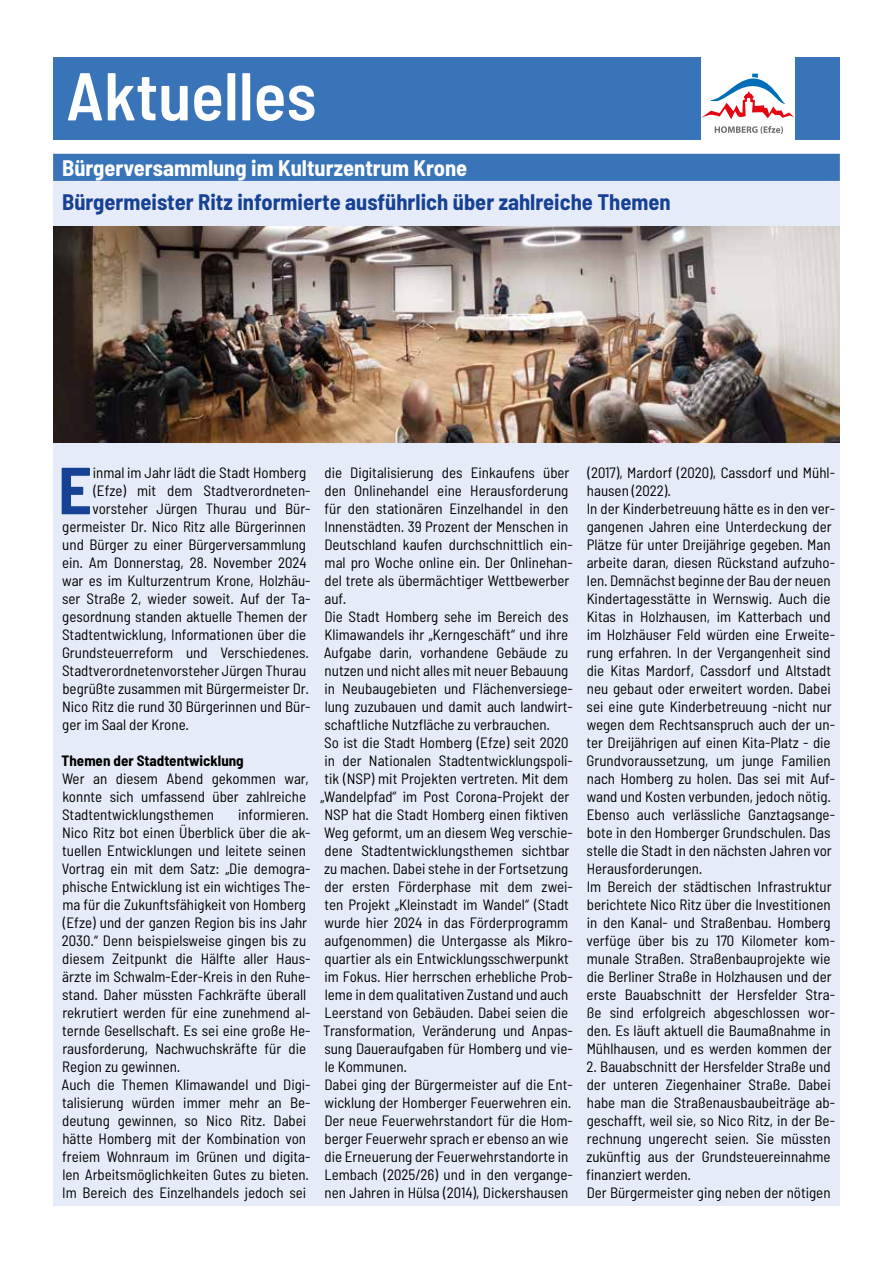
<style>
.page{position:relative;width:893px;height:1263px;background:#fff}
.page>*{position:absolute;margin:0;border:0;box-sizing:border-box;transform-origin:0 0}
.t1{font:600 semi-condensed 67.5px "Barlow";color:#fff}
.t2{font:700 semi-condensed 66.45px "Barlow";color:#164194}
.t3{font:700 semi-condensed 22.5px "Barlow";color:#164194}
.t4{font:700 semi-condensed 22.5px "Barlow";color:#fff}
.t5{font:semi-condensed 15px/18px "Barlow";color:#000}
.t6{font:700 semi-condensed 15px "Barlow";color:#000}
</style>
<div class="page">
<div style="left:53px;top:57px;width:787px;height:83px;background:#3974b9"></div>
<div style="left:53px;top:153px;width:787px;height:1052px;background:#e5ebf8"></div>
<div style="left:53px;top:154px;width:787px;height:27px;background:#3974b9"></div>
<img style="left:53px;top:226px;width:787px;height:216px">
<div style="left:701px;top:57px;width:94px;height:94px;background:#fff"></div>
<svg style="left:715px;top:126px;width:68px;height:8px"></svg>
<svg style="left:701px;top:74px;width:94px;height:45px"></svg>
<h1 class="t1" style="left:66px;top:54px;width:252px">Aktuelles</h1>
<h3 class="t4" style="left:62px;top:153px;width:407px">Bürgerversammlung im Kulturzentrum Krone</h3>
<h3 class="t3" style="left:62px;top:187px;width:610px">Bürgermeister Ritz informierte ausführlich über zahlreiche Themen</h3>
<h2 class="t2" style="left:58px;top:449px;width:35px">E</h2>
<p class="t5" style="left:93px;top:463px;width:215px">inmal im Jahr lädt die Stadt Homberg</p>
<p class="t5" style="left:93px;top:481px;width:219px">(Efze) mit dem Stadtverordneten-</p>
<p class="t5" style="left:92px;top:499px;width:220px">vorsteher Jürgen Thurau und Bür-</p>
<p class="t5" style="left:62px;top:517px;width:245px">germeister Dr. Nico Ritz alle Bürgerinnen</p>
<p class="t5" style="left:62px;top:535px;width:245px">und Bürger zu einer Bürgerversammlung</p>
<p class="t5" style="left:62px;top:553px;width:246px">ein. Am Donnerstag, 28. November 2024</p>
<p class="t5" style="left:62px;top:571px;width:250px">war es im Kulturzentrum Krone, Holzhäu-</p>
<p class="t5" style="left:62px;top:589px;width:250px">ser Straße 2, wieder soweit. Auf der Ta-</p>
<p class="t5" style="left:62px;top:607px;width:247px">gesordnung standen aktuelle Themen der</p>
<p class="t5" style="left:62px;top:625px;width:246px">Stadtentwicklung, Informationen über die</p>
<p class="t5" style="left:62px;top:643px;width:249px">Grundsteuerreform und Verschiedenes.</p>
<p class="t5" style="left:62px;top:661px;width:246px">Stadtverordnetenvorsteher Jürgen Thurau</p>
<p class="t5" style="left:62px;top:679px;width:248px">begrüßte zusammen mit Bürgermeister Dr.</p>
<p class="t5" style="left:62px;top:697px;width:250px">Nico Ritz die rund 30 Bürgerinnen und Bür-</p>
<p class="t5" style="left:62px;top:715px;width:128px">ger im Saal der Krone.</p>
<p class="t6" style="left:62px;top:751px;width:184px">Themen der Stadtentwicklung</p>
<p class="t5" style="left:62px;top:769px;width:248px">Wer an diesem Abend gekommen war, konnte sich umfassend über zahlreiche<br>Stadtentwicklungsthemen</p>
<p class="t5" style="left:61px;top:805px;width:251px;text-indent:177px">informieren.<br>Nico Ritz bot einen Überblick über die ak&shy;tuellen Entwicklungen und leitete seinen Vortrag ein mit dem Satz: „Die demogra&shy;phische Entwicklung ist ein wichtiges The&shy;ma für die Zukunftsfähigkeit von Homberg (Efze) und der ganzen Region bis ins Jahr 2030.“ Denn beispielsweise gingen bis zu diesem Zeitpunkt die Hälfte aller Haus&shy;ärzte im Schwalm-Eder-Kreis in den Ruhe&shy;stand. Daher müssten Fachkräfte überall rekrutiert werden für eine zunehmend al&shy;ternde Gesellschaft. Es sei eine große He&shy;rausforderung, Nachwuchskräfte für die Region zu gewinnen.<br>Auch die Themen Klimawandel und Digi&shy;talisierung würden immer mehr an Be&shy;deutung gewinnen, so Nico Ritz. Dabei hätte Homberg mit der Kombination von freiem Wohnraum im Grünen und digita&shy;len Arbeitsmöglichkeiten Gutes zu bieten.<br>Im Bereich des Einzelhandels jedoch sei</p>
<p class="t5" style="left:320px;top:463px;width:254px">die Digitalisierung des Einkaufens über den Onlinehandel eine Herausforderung für den stationären Einzelhandel in den Innenstädten. 39 Prozent der Menschen in Deutschland kaufen durchschnittlich ein&shy;mal pro Woche online ein. Der Onlinehan&shy;del trete als übermächtiger Wettbewerber auf.<br>Die Stadt Homberg sehe im Bereich des Klimawandels ihr „Kerngeschäft“ und ihre Aufgabe darin, vorhandene Gebäude zu nutzen und nicht alles mit neuer Bebauung in Neubaugebieten und Flächenversiege&shy;lung zuzubauen und damit auch landwirt&shy;schaftliche Nutzfläche zu verbrauchen.<br>So ist die Stadt Homberg (Efze) seit 2020 in der Nationalen Stadtentwicklungspoli&shy;tik (NSP) mit Projekten vertreten. Mit dem „Wandelpfad“ im Post Corona-Projekt der NSP hat die Stadt Homberg einen fiktiven Weg geformt, um an diesem Weg verschie&shy;dene Stadtentwicklungsthemen sichtbar zu machen. Dabei stehe in der Fortsetzung der ersten Förderphase mit dem zwei&shy;ten Projekt „Kleinstadt im Wandel“ (Stadt wurde hier 2024 in das Förderprogramm aufgenommen) die Untergasse als Mikro&shy;quartier als ein Entwicklungsschwerpunkt im Fokus. Hier herrschen erhebliche Prob&shy;leme in dem qualitativen Zustand und auch Leerstand von Gebäuden. Dabei seien die Transformation, Veränderung und Anpas&shy;sung Daueraufgaben für Homberg und vie&shy;le Kommunen.<br>Dabei ging der Bürgermeister auf die Ent&shy;wicklung der Homberger Feuerwehren ein.<br>Der neue Feuerwehrstandort für die Hom&shy;berger Feuerwehr sprach er ebenso an wie die Erneuerung der Feuerwehrstandorte in Lembach (2025/26) und in den vergange&shy;nen Jahren in Hülsa (2014), Dickershausen</p>
<p class="t5" style="left:586px;top:463px;width:250px">(2017), Mardorf (2020), Cassdorf und Mühl&shy;hausen (2022).<br>In der Kinderbetreuung hätte es in den ver&shy;gangenen Jahren eine Unterdeckung der Plätze für unter Dreijährige gegeben. Man arbeite daran, diesen Rückstand aufzuho&shy;len. Demnächst beginne der Bau der neuen Kindertagesstätte in Wernswig. Auch die Kitas in Holzhausen, im Katterbach und im Holzhäuser Feld würden eine Erweite&shy;rung erfahren. In der Vergangenheit sind die Kitas Mardorf, Cassdorf und Altstadt neu gebaut oder erweitert worden. Dabei sei eine gute Kinderbetreuung -nicht nur wegen dem Rechtsanspruch auch der un&shy;ter Dreijährigen auf einen Kita-Platz - die Grundvoraussetzung, um junge Familien nach Homberg zu holen. Das sei mit Auf&shy;wand und Kosten verbunden, jedoch nötig.<br>Ebenso auch verlässliche Ganztagsange&shy;bote in den Homberger Grundschulen. Das stelle die Stadt in den nächsten Jahren vor Herausforderungen.<br>Im Bereich der städtischen Infrastruktur berichtete Nico Ritz über die Investitionen in den Kanal- und Straßenbau. Homberg verfüge über bis zu 170 Kilometer kom&shy;munale Straßen. Straßenbauprojekte wie die Berliner Straße in Holzhausen und der erste Bauabschnitt der Hersfelder Stra&shy;ße sind erfolgreich abgeschlossen wor&shy;den. Es läuft aktuell die Baumaßnahme in Mühlhausen, und es werden kommen der</p>
<p class="t5" style="left:586px;top:1057px;width:250px">2. Bauabschnitt der Hersfelder Straße und der unteren Ziegenhainer Straße. Dabei habe man die Straßenausbaubeiträge ab&shy;geschafft, weil sie, so Nico Ritz, in der Be&shy;rechnung ungerecht seien. Sie müssten zukünftig aus der Grundsteuereinnahme finanziert werden.<br>Der Bürgermeister ging neben der nötigen</p>
</div>
